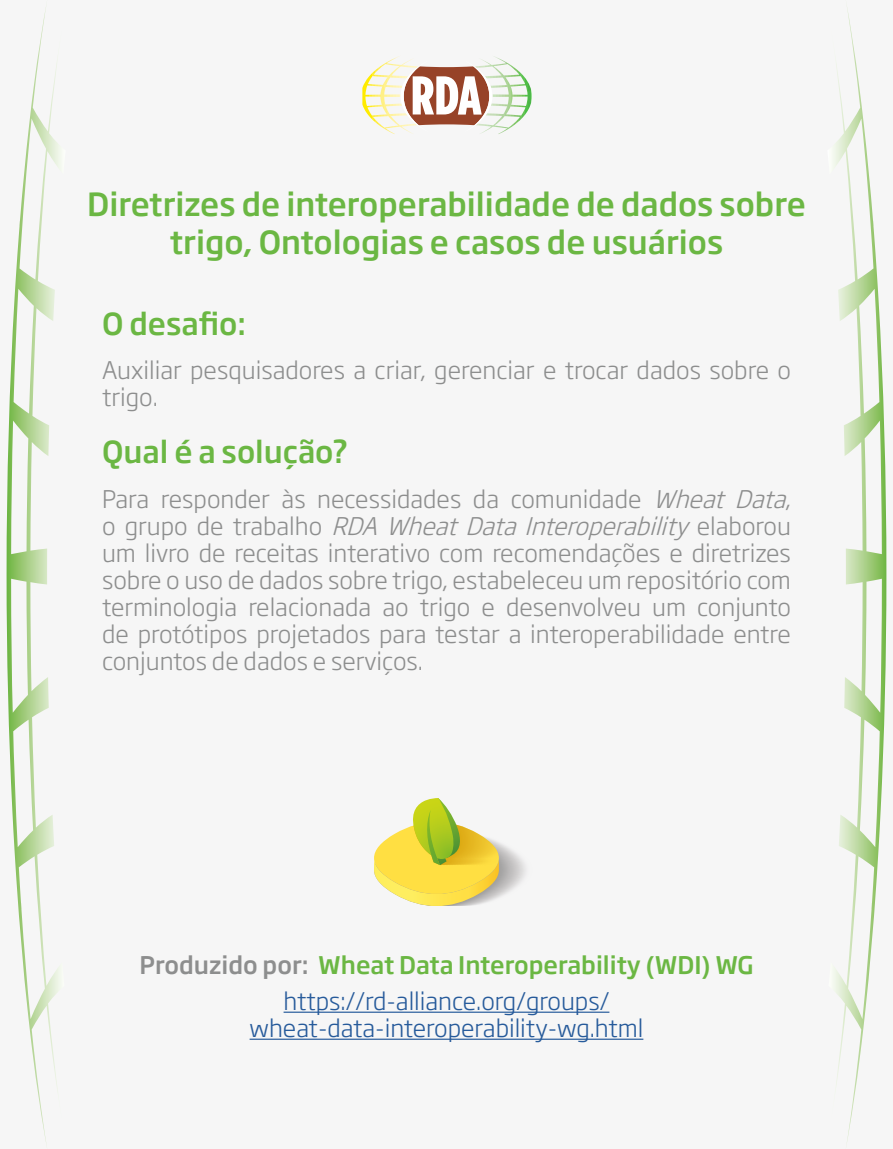
<style>
.page{position:relative;width:893px;height:1149px;background:#fff}
.page>*{position:absolute;margin:0;border:0;box-sizing:border-box;transform-origin:0 0}
.t1{font:500 31.5px/37.8px "Soho Gothic Pro";color:#6bb743;text-align:center}
.t2{font:500 30px "Soho Gothic Pro";color:#6bb743}
.t3{font:300 24px/27px "Soho Gothic Pro";color:#8d8e8e}
.t4{font:500 24px/35.4px "Soho Gothic Pro";color:#6bb743;text-align:center}
.t5{font:300 24px "Soho Gothic Pro";color:#275b9b}
.s1{font-style:italic}
.s2{color:#8d8e8e}
.s3{font-weight:300;color:#275b9b}
</style>
<div class="page">
<div style="left:0;top:0;width:893px;height:1148px;background:#f6f6f6"></div>
<svg style="left:7px;top:8px;width:52px;height:1134px"></svg>
<svg style="left:835px;top:8px;width:51px;height:1133px"></svg>
<img style="left:362px;top:56px;width:51px;height:78px">
<img style="left:480px;top:56px;width:52px;height:78px">
<svg style="left:401px;top:60px;width:91px;height:73px"></svg>
<hr style="left:284px;top:1011px;width:325px;height:1px;background:#275b9b">
<hr style="left:250px;top:1038px;width:393px;height:1px;background:#275b9b">
<svg style="left:374px;top:798px;width:152px;height:108px"></svg>
<h1 class="t1" style="left:87px;top:184px;width:720px">Diretrizes de interoperabilidade de dados sobre trigo, Ontologias e casos de usuários</h1>
<p class="t2" style="left:102px;top:300px;width:146px">O desafio:</p>
<p class="t3" style="left:102px;top:355px;width:690px">Auxiliar pesquisadores a criar, gerenciar e trocar dados sobre o trigo.</p>
<p class="t2" style="left:102px;top:428px;width:248px">Qual é a solução?</p>
<p class="t3" style="left:102px;top:483px;width:694px">Para responder às necessidades da comunidade <span class="s1">Wheat Data</span>, o g r u p o d e t r a b a l h o <span class="s1">RDAWheatDataInteroperability</span>e l a b o r o u um livro de receitas interativo com recomendações e diretrizes sobre o uso de dados sobre trigo, estabeleceu um repositório com terminologia relacionada ao trigo e desenvolveu um conjunto de protótipos projetados para testar a interoperabilidade entre conjuntos de dados e serviços.</p>
<p class="t4" style="left:140px;top:945px;width:615px"><span class="s2">Produzido por:</span> Wheat Data Interoperability (WDI) WG <span class="s3">https://rd-alliance.org/groups/</span></p>
<p class="t5" style="left:250px;top:1008px;width:395px">wheat-data-interoperability-wg.html</p>
</div>
